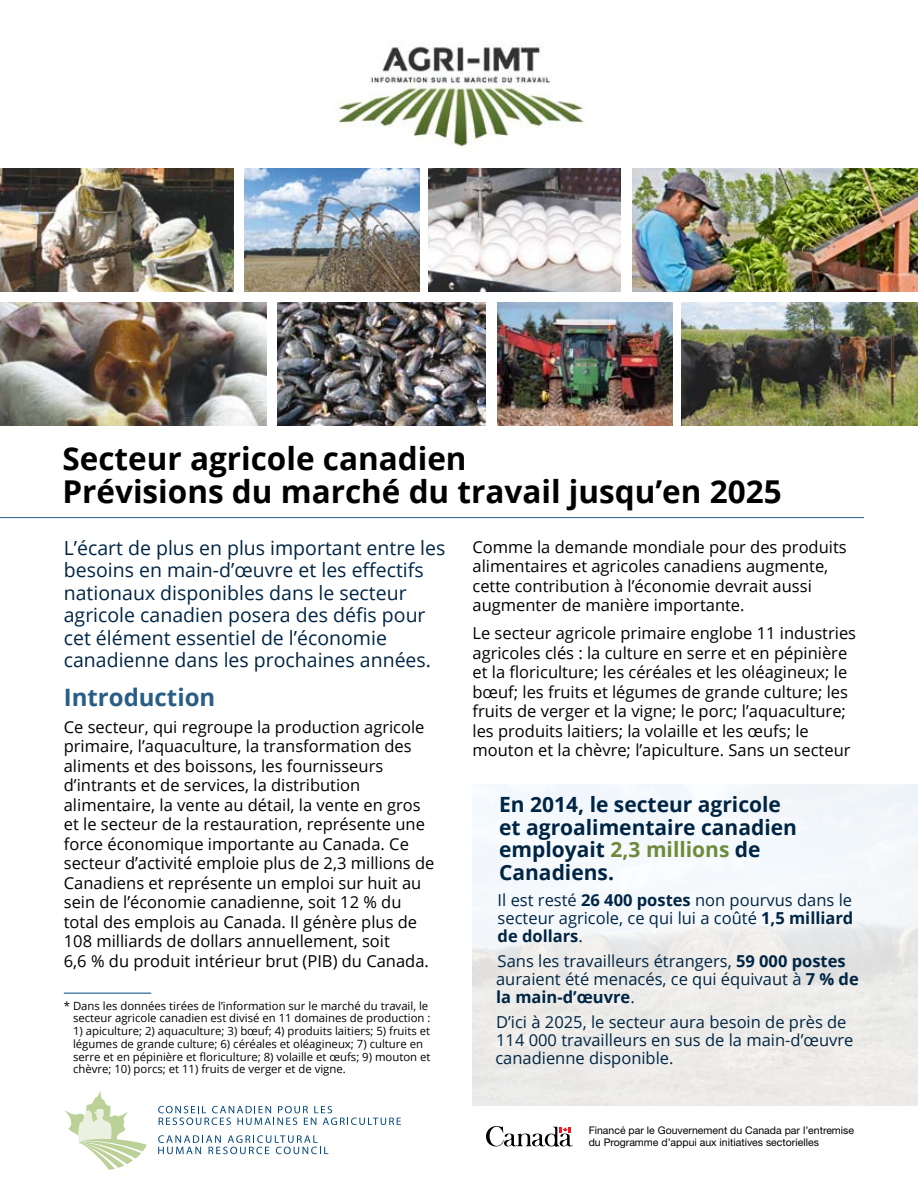
<style>
.page{position:relative;width:918px;height:1188px;background:#fff}
.page>*{position:absolute;margin:0;border:0;box-sizing:border-box;transform-origin:0 0}
.t1{font:700 31.5px/33px "Open Sans";color:#000}
.t2{font:700 24px "Open Sans";color:#285d86}
.t3{font:700 21px/22.5px "Open Sans";color:#002544}
.t4{font:19.5px/22.5px "Open Sans";color:#002544}
.t5{font:16.5px/19.5px "Open Sans";color:#000}
.t6{font:16.5px/18px "Open Sans";color:#002544}
.t7{font:11.4px/12.8px "Open Sans";color:#000;text-align:right}
.t8{font:10.5px/12px "Helvetica Neue";color:#000}
.s1{color:#6d8b3a}
.s2{font-weight:700}
</style>
<div class="page">
<hr style="left:0;top:517px;width:864px;height:1px;background:#285d86">
<img style="left:632px;top:168px;width:286px;height:124px">
<img style="left:0;top:168px;width:233px;height:124px">
<img style="left:244px;top:168px;width:176px;height:124px">
<img style="left:428px;top:168px;width:193px;height:124px">
<img style="left:277px;top:303px;width:209px;height:123px">
<img style="left:497px;top:303px;width:176px;height:123px">
<img style="left:682px;top:303px;width:236px;height:123px">
<img style="left:0;top:303px;width:266px;height:123px">
<hr style="left:64px;top:993px;width:87px;height:1px;background:#00457c">
<img style="left:336px;top:46px;width:248px;height:102px">
<svg style="left:158px;top:1106px;width:243px;height:19px"></svg>
<svg style="left:65px;top:1091px;width:82px;height:79px"></svg>
<svg style="left:158px;top:1135px;width:170px;height:19px"></svg>
<svg style="left:486px;top:1126px;width:87px;height:21px"></svg>
<h1 class="t1" style="left:62px;top:442px;width:721px">Secteur agricole canadien<br>Prévisions du marché du travail jusqu’en 2025</h1>
<p class="t4" style="left:64px;top:536px;width:383px">L’écart de plus en plus important entre les besoins en main-d’œuvre et les effectifs nationaux disponibles dans le secteur agricole canadien posera des défis pour cet élément essentiel de l’économie canadienne dans les prochaines années.</p>
<h2 class="t2" style="left:64px;top:681px;width:153px">Introduction</h2>
<p class="t5" style="left:64px;top:717px;width:372px">Ce secteur, qui regroupe la production agricole primaire, l’aquaculture, la transformation des aliments et des boissons, les fournisseurs d’intrants et de services, la distribution alimentaire, la vente au détail, la vente en gros et le secteur de la restauration, représente une force économique importante au Canada. Ce secteur d’activité emploie plus de 2,3 millions de Canadiens et représente un emploi sur huit au sein de l’économie canadienne, soit 12 % du total des emplois au Canada. Il génère plus de 108 milliards de dollars annuellement, soit<br>6,6 % du produit intérieur brut (PIB) du Canada.</p>
<p class="t5" style="left:472px;top:536px;width:376px">Comme la demande mondiale pour des produits alimentaires et agricoles canadiens augmente, cette contribution à l’économie devrait aussi augmenter de manière importante.</p>
<p class="t5" style="left:472px;top:623px;width:385px">Le secteur agricole primaire englobe 11 industries agricoles clés : la culture en serre et en pépinière et la floriculture; les céréales et les oléagineux; le bœuf; les fruits et légumes de grande culture; les fruits de verger et la vigne; le porc; l’aquaculture; les produits laitiers; la volaille et les œufs; le mouton et la chèvre; l’apiculture. Sans un secteur</p>
<p class="t3" style="left:499px;top:793px;width:299px">En 2014, le secteur agricole et agroalimentaire canadien employait <span class="s1">2,3 millions</span> de<br>Canadiens.</p>
<p class="t6" style="left:498px;top:891px;width:357px;text-align:justify">Il est resté <span class="s2">26 400 postes</span> non pourvus dans le secteur agricole, ce qui lui a coûté <span class="s2">1,5 milliard de dollars</span>.</p>
<p class="t6" style="left:496px;top:952px;width:364px">Sans les travailleurs étrangers, <span class="s2">59 000 postes </span>auraient été menacés, ce qui équivaut à <span class="s2">7 % de la main-d’œuvre</span>.</p>
<p class="t6" style="left:495px;top:1013px;width:360px">D’ici à 2025, le secteur aura besoin de près de<br>114 000 travailleurs en sus de la main-d’œuvre canadienne disponible.</p>
<p class="t7" style="left:64px;top:999px;width:368px">* Dans les données tirées de l’information sur le marché du travail, le secteur agricole canadien est divisé en 11 domaines de production :</p>
<p class="t7" style="left:73px;top:1024px;width:359px;text-align:left">1) apiculture; 2) aquaculture; 3) bœuf; 4) produits laitiers; 5) fruits et légumes de grande culture; 6) céréales et oléagineux; 7) culture en serre et en pépinière et floriculture; 8) volaille et œufs; 9) mouton et chèvre; 10) porcs; et 11) fruits de verger et de vigne.</p>
<p class="t8" style="left:589px;top:1124px;width:267px">Financé par le Gouvernement du Canada par l’entremise du Programme d’appui aux initiatives sectorielles</p>
</div>
